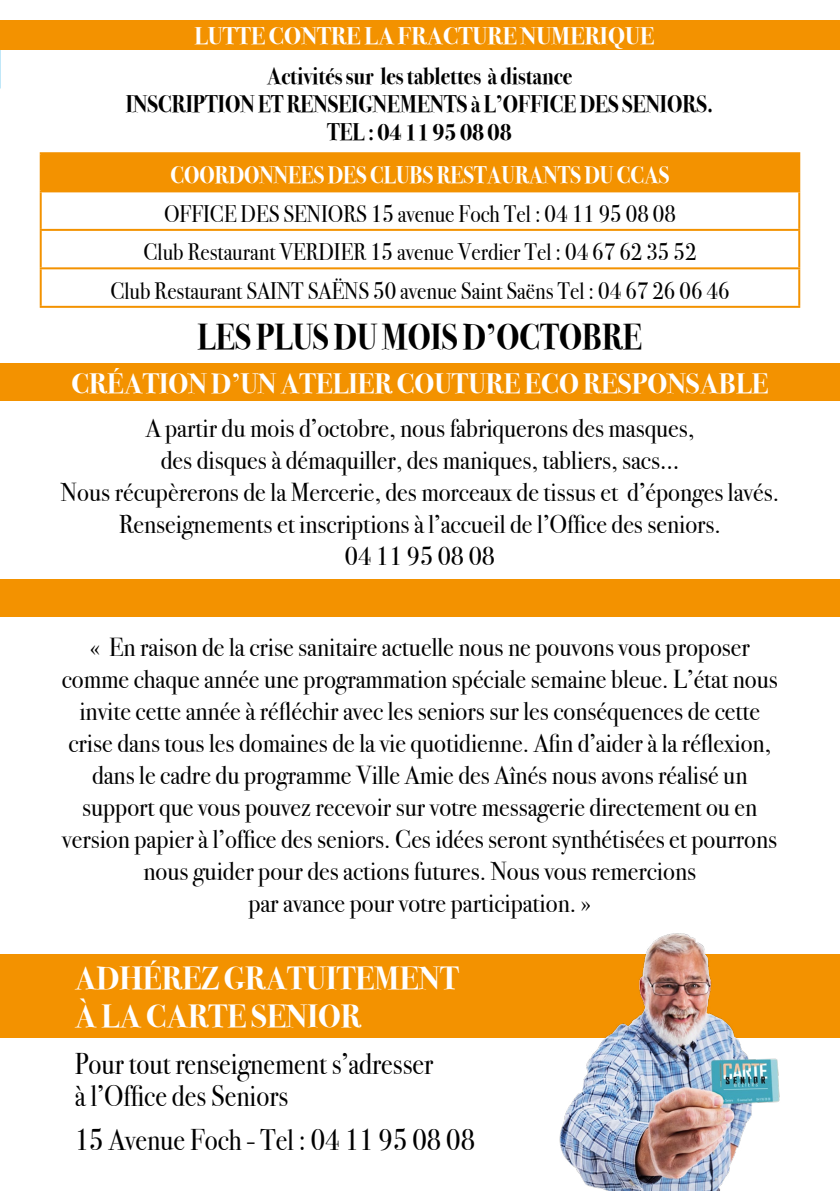
<style>
.page{position:relative;width:840px;height:1191px;background:#fff}
.page>*{position:absolute;margin:0;border:0;box-sizing:border-box;transform-origin:0 0}
.t1{font:700 36px "Bodoni Svty Two ITCTT";color:#000;scale:.9 1}
.t2{font:700 32px/38.4px "Bodoni Svty Two ITCTT";color:#fff}
.t3{font:30px/32px "Bodoni Svty Two ITCTT";color:#000;scale:.9 1}
.t4{font:700 28px "Bodoni Svty Two ITCTT";color:#fff}
.t5{font:26px/32px "Bodoni Svty Two ITCTT";color:#000;text-align:center;scale:.95 1}
.t6{font:24px/38.4px "Bodoni Svty Two ITCTT";color:#000;text-align:center;scale:.9 1}
.t7{font:700 24px/28px "Bodoni Svty Two ITCTT";color:#000;text-align:center;scale:.9 1}
.t8{font:700 24px "Bodoni Svty Two ITCTT";color:#fff;scale:.9 1}
.t9{font:700 24px "Bodoni Svty Two ITCTT";color:#fff}
</style>
<div class="page">
<div style="left:41px;top:153px;width:757px;height:38px;background:#f39200"></div>
<hr style="left:40px;top:152px;width:759px;height:2px;background:#f39200">
<hr style="left:40px;top:154px;width:2px;height:36px;background:#f39200">
<hr style="left:797px;top:154px;width:2px;height:36px;background:#f39200">
<hr style="left:40px;top:269px;width:2px;height:37px;background:#f39200">
<hr style="left:797px;top:269px;width:2px;height:37px;background:#f39200">
<hr style="left:40px;top:306px;width:759px;height:2px;background:#f39200">
<hr style="left:40px;top:190px;width:759px;height:2px;background:#f39200">
<hr style="left:40px;top:192px;width:2px;height:37px;background:#f39200">
<hr style="left:797px;top:192px;width:2px;height:37px;background:#f39200">
<hr style="left:40px;top:229px;width:759px;height:2px;background:#f39200">
<hr style="left:40px;top:231px;width:2px;height:36px;background:#f39200">
<hr style="left:797px;top:231px;width:2px;height:36px;background:#f39200">
<hr style="left:40px;top:267px;width:759px;height:2px;background:#f39200">
<div style="left:0;top:363px;width:839px;height:38px;background:#f39200"></div>
<div style="left:0;top:579px;width:839px;height:38px;background:#f39200"></div>
<div style="left:0;top:20px;width:839px;height:30px;background:#f39200"></div>
<div style="left:0;top:954px;width:839px;height:83px;background:#f39200"></div>
<img style="left:541px;top:933px;width:262px;height:257px">
<p class="t9" style="left:194px;top:16px;width:461px">LUTTE CONTRE LA FRACTURE NUMERIQUE</p>
<p class="t7" style="left:126px;top:60px;width:653px">Activités sur les tablettes à distance<br>INSCRIPTION ET RENSEIGNEMENTS à L’OFFICE DES SENIORS.<br>TEL : 04 11 95 08 08</p>
<p class="t8" style="left:170px;top:155px;width:555px">COORDONNEES DES CLUBS RESTAURANTS DU CCAS</p>
<p class="t6" style="left:110px;top:192px;width:689px">OFFICE DES SENIORS 15 avenue Foch Tel : 04 11 95 08 08<br>Club Restaurant VERDIER 15 avenue Verdier Tel : 04 67 62 35 52<br>Club Restaurant SAINT SAËNS 50 avenue Saint Saëns Tel : 04 67 26 06 46</p>
<h1 class="t1" style="left:197px;top:307px;width:495px">LES PLUS DU MOIS D’OCTOBRE</h1>
<p class="t4" style="left:71px;top:360px;width:698px">CRÉATION D’UN ATELIER COUTURE ECO RESPONSABLE</p>
<p class="t5" style="left:61px;top:409px;width:757px">A partir du mois d’octobre, nous fabriquerons des masques,<br>des disques à démaquiller, des maniques, tabliers, sacs…<br>Nous récupèrerons de la Mercerie, des morceaux de tissus et d’éponges lavés.<br>Renseignements et inscriptions à l’accueil de l’Office des seniors.<br>04 11 95 08 08</p>
<p class="t5" style="left:62px;top:628px;width:754px">« En raison de la crise sanitaire actuelle nous ne pouvons vous proposer comme chaque année une programmation spéciale semaine bleue. L’état nous invite cette année à réfléchir avec les seniors sur les conséquences de cette crise dans tous les domaines de la vie quotidienne. Afin d’aider à la réflexion, dans le cadre du programme Ville Amie des Aînés nous avons réalisé un support que vous pouvez recevoir sur votre messagerie directement ou en version papier à l’office des seniors. Ces idées seront synthétisées et pourrons nous guider pour des actions futures. Nous vous remercions<br>par avance pour votre participation. »</p>
<p class="t2" style="left:75px;top:956px;width:385px">ADHÉREZ GRATUITEMENT<br>À LA CARTE SENIOR</p>
<p class="t3" style="left:75px;top:1044px;width:399px">Pour tout renseignement s’adresser à l’Office des Seniors</p>
<p class="t3" style="left:75px;top:1120px;width:446px">15 Avenue Foch - Tel : 04 11 95 08 08</p>
</div>
